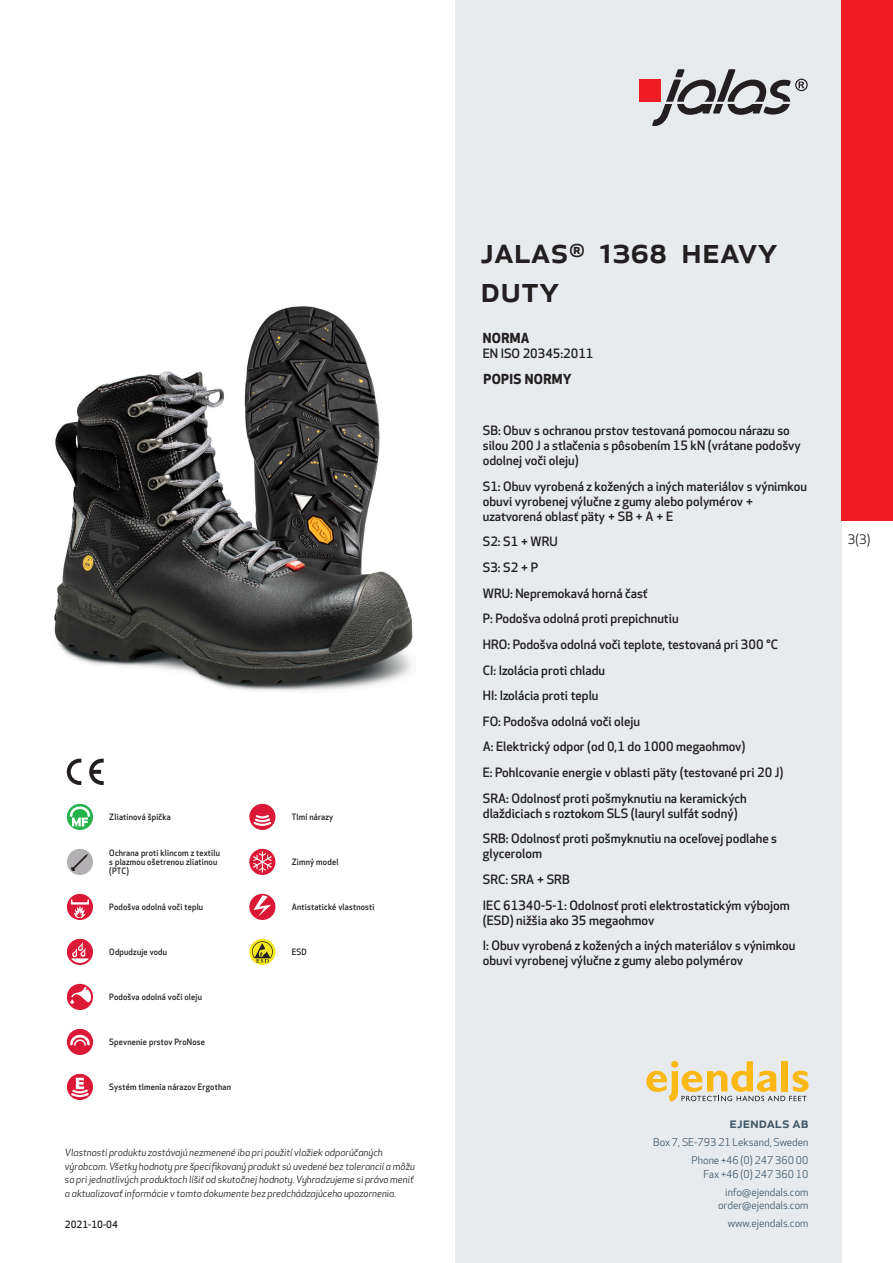
<style>
.page{position:relative;width:893px;height:1263px;background:#fff}
.page>*{position:absolute;margin:0;border:0;box-sizing:border-box;transform-origin:0 0}
.prodname{font:500 36px/39px "Apex New";color:#231f20}
.t1{font:500 15px "Apex New";color:#405968}
.Funktion_body{font:700 13.5px "Apex New";letter-spacing:.025em;color:#231f20}
.t2{font:12.75px "Apex New";color:#231f20}
.Funktion_body-2{font:500 12.6px/15px "Apex New";color:#231f20}
.t3{font:10.5px/18px "Apex New";color:#405968;text-align:right}
.t4{font:italic 9.75px/13.5px "Apex New";color:#231f20}
.t5{font:500 9.75px "Apex New";color:#231f20}
.Funktion_body-3{font:500 8.55px/9px "Apex New";letter-spacing:.025em;color:#231f20;scale:.95 1}
</style>
<div class="page">
<div style="left:455px;top:0;width:387px;height:1263px;background:#e8ebee"></div>
<svg style="left:646px;top:1061px;width:162px;height:40px"></svg>
<img style="left:54px;top:306px;width:359px;height:385px">
<div style="left:842px;top:0;width:51px;height:520px;background:#ee1d23"></div>
<svg style="left:67px;top:804px;width:26px;height:26px"></svg>
<svg style="left:70px;top:806px;width:20px;height:20px"></svg>
<div style="left:67px;top:849px;width:26px;height:26px;background:#b3b0b3;border-radius:50%"></div>
<svg style="left:71px;top:854px;width:17px;height:17px"></svg>
<div style="left:67px;top:894px;width:26px;height:26px;background:#db1836;border-radius:50%"></div>
<svg style="left:71px;top:899px;width:18px;height:19px"></svg>
<div style="left:67px;top:939px;width:26px;height:26px;background:#db1836;border-radius:50%"></div>
<svg style="left:71px;top:942px;width:18px;height:21px"></svg>
<div style="left:67px;top:984px;width:26px;height:26px;background:#db1836;border-radius:50%"></div>
<svg style="left:70px;top:987px;width:21px;height:17px"></svg>
<div style="left:67px;top:1029px;width:26px;height:26px;background:#db1836;border-radius:50%"></div>
<svg style="left:70px;top:1035px;width:20px;height:11px"></svg>
<svg style="left:67px;top:1074px;width:26px;height:26px"></svg>
<svg style="left:69px;top:1078px;width:22px;height:20px"></svg>
<div style="left:249px;top:804px;width:26px;height:26px;background:#db1836;border-radius:50%"></div>
<svg style="left:252px;top:815px;width:21px;height:12px"></svg>
<svg style="left:249px;top:849px;width:26px;height:26px"></svg>
<svg style="left:253px;top:851px;width:19px;height:21px"></svg>
<div style="left:249px;top:894px;width:26px;height:26px;background:#db1836;border-radius:50%"></div>
<svg style="left:254px;top:895px;width:17px;height:22px"></svg>
<svg style="left:249px;top:939px;width:26px;height:26px"></svg>
<svg style="left:252px;top:941px;width:21px;height:22px"></svg>
<svg style="left:89px;top:759px;width:15px;height:26px"></svg>
<svg style="left:67px;top:759px;width:14px;height:26px"></svg>
<div style="left:639px;top:80px;width:22px;height:22px;background:#ee1d23"></div>
<svg style="left:652px;top:69px;width:156px;height:57px"></svg>
<p class="Funktion_body-3" style="left:109px;top:812px;width:66px">Zliatinová špička</p>
<p class="Funktion_body-3" style="left:109px;top:848px;width:118px">Ochrana proti klincom z textilu s plazmou ošetrenou zliatinou (PTC)</p>
<p class="Funktion_body-3" style="left:109px;top:902px;width:100px">Podošva odolná voči teplu</p>
<p class="Funktion_body-3" style="left:109px;top:947px;width:62px">Odpudzuje vodu</p>
<p class="Funktion_body-3" style="left:109px;top:992px;width:99px">Podošva odolná voči oleju</p>
<p class="Funktion_body-3" style="left:109px;top:1037px;width:102px">Spevnenie prstov ProNose</p>
<p class="Funktion_body-3" style="left:109px;top:1082px;width:130px">Systém tlmenia nárazov Ergothan</p>
<p class="Funktion_body-3" style="left:292px;top:812px;width:45px">Tlmí nárazy</p>
<p class="Funktion_body-3" style="left:292px;top:857px;width:51px">Zimný model</p>
<p class="Funktion_body-3" style="left:292px;top:902px;width:89px">Antistatické vlastnosti</p>
<p class="Funktion_body-3" style="left:292px;top:947px;width:17px">ESD</p>
<p class="t4" style="left:65px;top:1146px;width:351px">Vlastnosti produktu zostávajú nezmenené iba pri použití vložiek odporúčaných výrobcom. Všetky hodnoty pre špecifikovaný produkt sú uvedené bez tolerancií a môžu sa pri jednotlivých produktoch líšiť od skutočnej hodnoty. Vyhradzujeme si právo meniť a aktualizovať informácie v tomto dokumente bez predchádzajúceho upozornenia.</p>
<p class="t5" style="left:65px;top:1218px;width:54px">2021-10-04</p>
<p class="prodname" style="left:480px;top:230px;width:299px">JALAS<sup>®</sup> 1368 HEAVY<br>DUTY</p>
<p class="Funktion_body" style="left:483px;top:328px;width:48px">NORMA</p>
<p class="Funktion_body-2" style="left:483px;top:346px;width:112px">EN ISO 20345:2011</p>
<p class="Funktion_body" style="left:483px;top:369px;width:90px">POPIS NORMY</p>
<p class="Funktion_body-2" style="left:483px;top:423px;width:319px">SB: Obuv s ochranou prstov testovaná pomocou nárazu so silou 200 J a stlačenia s pôsobením 15 kN (vrátane podošvy odolnej voči oleju)</p>
<p class="Funktion_body-2" style="left:483px;top:478px;width:326px">S1: Obuv vyrobená z kožených a iných materiálov s výnimkou obuvi vyrobenej výlučne z gumy alebo polymérov + uzatvorená oblasť päty + SB + A + E</p>
<p class="Funktion_body-2" style="left:483px;top:534px;width:76px">S2: S1 + WRU</p>
<p class="Funktion_body-2" style="left:483px;top:560px;width:57px">S3: S2 + P</p>
<p class="Funktion_body-2" style="left:483px;top:585px;width:166px">WRU: Nepremokavá horná časť</p>
<p class="Funktion_body-2" style="left:483px;top:611px;width:197px">P: Podošva odolná proti prepichnutiu</p>
<p class="Funktion_body-2" style="left:483px;top:637px;width:297px">HRO: Podošva odolná voči teplote, testovaná pri 300 °C</p>
<p class="Funktion_body-2" style="left:483px;top:662px;width:124px">CI: Izolácia proti chladu</p>
<p class="Funktion_body-2" style="left:483px;top:688px;width:117px">HI: Izolácia proti teplu</p>
<p class="Funktion_body-2" style="left:483px;top:713px;width:159px">FO: Podošva odolná voči oleju</p>
<p class="Funktion_body-2" style="left:483px;top:739px;width:264px">A: Elektrický odpor (od 0,1 do 1000 megaohmov)</p>
<p class="Funktion_body-2" style="left:483px;top:765px;width:302px">E: Pohlcovanie energie v oblasti päty (testované pri 20 J)</p>
<p class="Funktion_body-2" style="left:483px;top:790px;width:266px">SRA: Odolnosť proti pošmyknutiu na keramických dlaždiciach s roztokom SLS (lauryl sulfát sodný)</p>
<p class="Funktion_body-2" style="left:483px;top:831px;width:296px">SRB: Odolnosť proti pošmyknutiu na oceľovej podlahe s glycerolom</p>
<p class="Funktion_body-2" style="left:483px;top:872px;width:88px">SRC: SRA + SRB</p>
<p class="Funktion_body-2" style="left:483px;top:897px;width:309px">IEC 61340-5-1: Odolnosť proti elektrostatickým výbojom (ESD) nižšia ako 35 megaohmov</p>
<p class="Funktion_body-2" style="left:483px;top:938px;width:314px">I: Obuv vyrobená z kožených a iných materiálov s výnimkou obuvi vyrobenej výlučne z gumy alebo polymérov</p>
<p class="t2" style="left:848px;top:531px;width:24px">3(3)</p>
<p class="t1" style="left:729px;top:1113px;width:80px">ejendals ab</p>
<p class="t3" style="left:653px;top:1133px;width:157px">Box 7, SE-793 21 Leksand, Sweden<br>Phone +46 (0) 247 360 00</p>
<p class="t3" style="left:703px;top:1165px;width:107px">Fax +46 (0) 247 360 10 info@ejendals.com</p>
<p class="t3" style="left:718px;top:1196px;width:92px">order@ejendals.com</p>
<p class="t3" style="left:728px;top:1215px;width:82px">www.ejendals.com</p>
</div>
